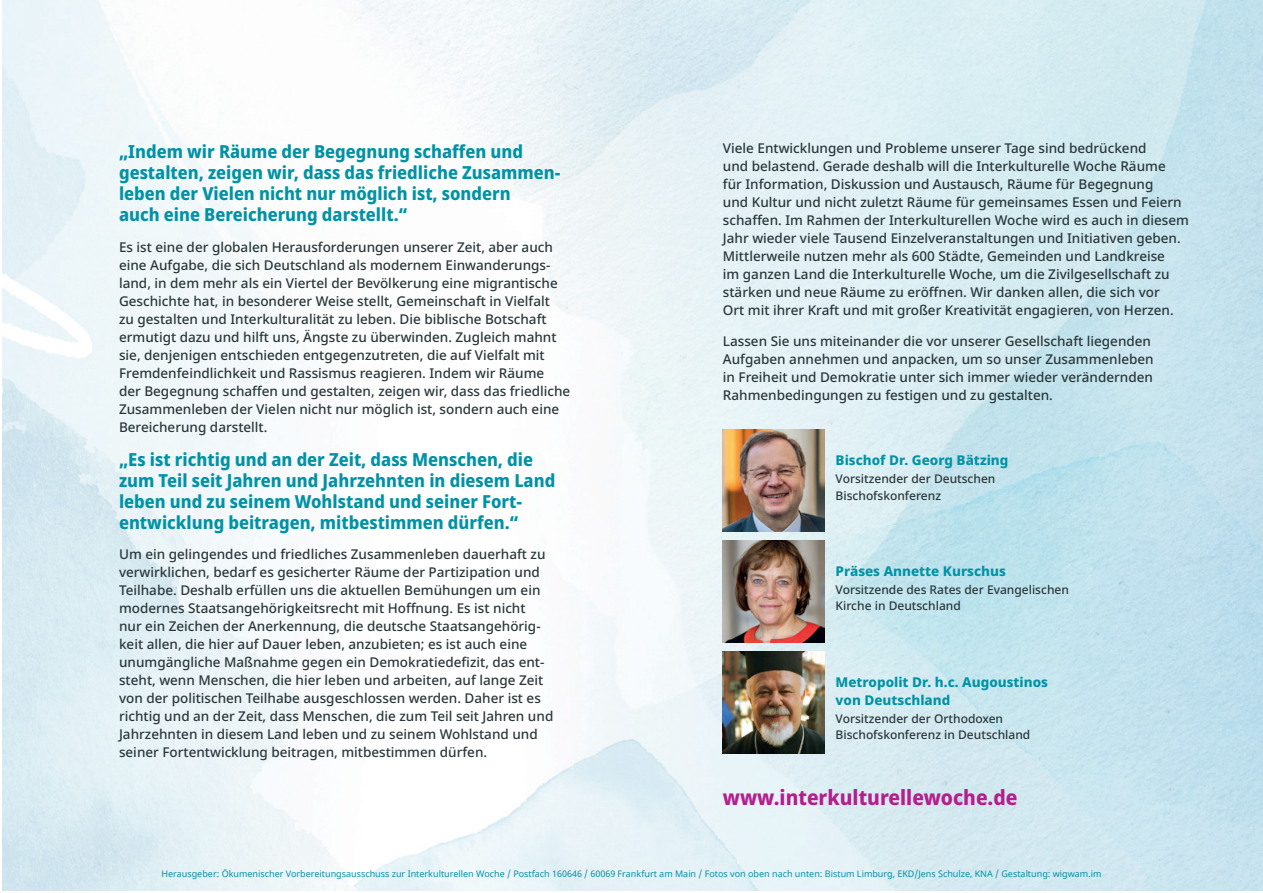
<style>
.page{position:relative;width:1263px;height:893px;background:#fff}
.page>*{position:absolute;margin:0;border:0;box-sizing:border-box;transform-origin:0 0}
.t1{font:800 semi-condensed 21px "Noto Sans";color:#b41e8d}
.t2{font:800 semi-condensed 18px/21px "Noto Sans";color:#0092a5}
.t3{font:500 13.5px/18px "Noto Sans";color:#2a373a}
.t4{font:800 13.5px/18px "Noto Sans";color:#0092a5}
.t5{font:500 12px/16.5px "Noto Sans";color:#2a373a}
.t6{font:9px "Noto Sans";color:#0092a5}
</style>
<div class="page">
<img style="left:2px;top:0;width:1261px;height:891px">
<img style="left:723px;top:429px;width:102px;height:102px">
<img style="left:723px;top:540px;width:102px;height:102px">
<img style="left:723px;top:651px;width:102px;height:102px">
<h2 class="t2" style="left:119px;top:141px;width:443px">„Indem wir Räume der Begegnung schaffen und gestalten, zeigen wir, dass das friedliche Zusammen&shy;leben der Vielen nicht nur möglich ist, sondern<br>auch eine Bereicherung darstellt.“</h2>
<p class="t3" style="left:119px;top:238px;width:453px">Es ist eine der globalen Herausforderungen unserer Zeit, aber auch eine Aufgabe, die sich Deutschland als modernem Einwanderungs&shy;land, in dem mehr als ein Viertel der Bevölkerung eine migrantische Geschichte hat, in besonderer Weise stellt, Gemeinschaft in Vielfalt<br>zu gestalten und Interkulturalität zu leben. Die biblische Botschaft ermutigt dazu und hilft uns, Ängste zu überwinden. Zugleich mahnt sie, denjenigen entschieden entgegenzutreten, die auf Vielfalt mit Fremdenfeindlichkeit und Rassismus reagieren. Indem wir Räume<br>der Begegnung schaffen und gestalten, zeigen wir, dass das friedliche Zusammenleben der Vielen nicht nur möglich ist, sondern auch eine Bereicherung darstellt.</p>
<h2 class="t2" style="left:119px;top:449px;width:438px">„Es ist richtig und an der Zeit, dass Menschen, die zum Teil seit Jahren und Jahrzehnten in diesem Land leben und zu seinem Wohlstand und seiner Fort&shy;entwicklung beitragen, mitbestimmen dürfen.“</h2>
<p class="t3" style="left:119px;top:546px;width:436px">Um ein gelingendes und friedliches Zusammenleben dauerhaft zu verwirklichen, bedarf es gesicherter Räume der Partizipation und Teilhabe. Deshalb erfüllen uns die aktuellen Bemühungen um ein modernes Staatsangehörigkeitsrecht mit Hoffnung. Es ist nicht<br>nur ein Zeichen der Anerkennung, die deutsche Staatsangehörig&shy;keit allen, die hier auf Dauer leben, anzubieten; es ist auch eine unumgängliche Maßnahme gegen ein Demokratiedefizit, das ent&shy;steht, wenn Menschen, die hier leben und arbeiten, auf lange Zeit von der politischen Teilhabe ausgeschlossen werden. Daher ist es richtig und an der Zeit, dass Menschen, die zum Teil seit Jahren und Jahrzehnten in diesem Land leben und zu seinem Wohlstand und seiner Fortentwicklung beitragen, mitbestimmen dürfen.</p>
<p class="t3" style="left:723px;top:140px;width:467px">Viele Entwicklungen und Probleme unserer Tage sind bedrückend<br>und belastend. Gerade deshalb will die Interkulturelle Woche Räume<br>für Information, Diskussion und Austausch, Räume für Begegnung<br>und Kultur und nicht zuletzt Räume für gemeinsames Essen und Feiern schaffen. Im Rahmen der Interkulturellen Woche wird es auch in diesem Jahr wieder viele Tausend Einzelveranstaltungen und Initiativen geben.<br>Mittlerweile nutzen mehr als 600 Städte, Gemeinden und Landkreise<br>im ganzen Land die Interkulturelle Woche, um die Zivilgesellschaft zu stärken und neue Räume zu eröffnen. Wir danken allen, die sich vor<br>Ort mit ihrer Kraft und mit großer Kreativität engagieren, von Herzen.</p>
<p class="t3" style="left:723px;top:332px;width:432px">Lassen Sie uns miteinander die vor unserer Gesellschaft liegenden Aufgaben annehmen und anpacken, um so unser Zusammenleben in Freiheit und Demokratie unter sich immer wieder verändernden Rahmenbedingungen zu festigen und zu gestalten.</p>
<p class="t4" style="left:836px;top:451px;width:174px">Bischof Dr. Georg Bätzing</p>
<p class="t5" style="left:836px;top:471px;width:161px">Vorsitzender der Deutschen<br>Bischofskonferenz</p>
<p class="t4" style="left:836px;top:562px;width:172px">Präses Annette Kurschus</p>
<p class="t5" style="left:836px;top:582px;width:235px">Vorsitzende des Rates der Evangelischen<br>Kirche in Deutschland</p>
<p class="t4" style="left:836px;top:673px;width:214px">Metropolit Dr. h.c. Augoustinos von Deutschland</p>
<p class="t5" style="left:836px;top:711px;width:196px">Vorsitzender der Orthodoxen<br>Bischofskonferenz in Deutschland</p>
<h1 class="t1" style="left:723px;top:782px;width:296px">www.interkulturellewoche.de</h1>
<p class="t6" style="left:161px;top:867px;width:941px">Herausgeber: Ökumenischer Vorbereitungsausschuss zur Interkulturellen Woche / Postfach 160646 / 60069 Frankfurt am Main / Fotos von oben nach unten: Bistum Limburg, EKD/Jens Schulze, KNA / Gestaltung: wigwam.im</p>
</div>
